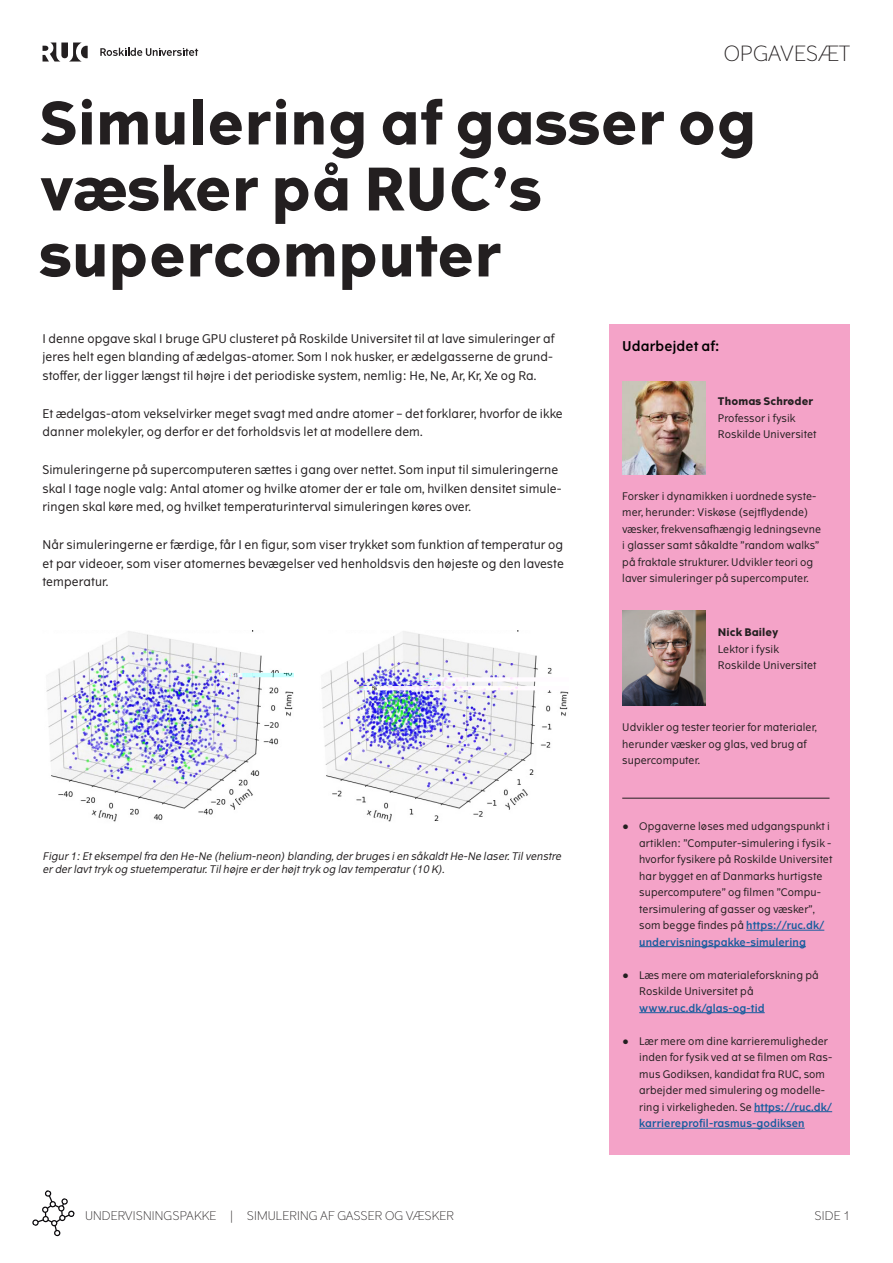
<style>
.page{position:relative;width:893px;height:1263px;background:#fff}
.page>*{position:absolute;margin:0;border:0;box-sizing:border-box;transform-origin:0 0}
.Overskrift{font:700 58.5px "The Wave";letter-spacing:.01em;color:#231f20}
.t1{font:300 21px "The Wave";letter-spacing:-.01em;color:#231f20}
.Brødtekst_FAKTABOKS{font:13.5px "The Wave D Bd";letter-spacing:.01em;color:#000}
.Brødtekst{font:12px/18.8px "The Wave";letter-spacing:.01em;color:#231f20}
.t2{font:300 12px "The Wave";letter-spacing:.01em;color:#231f20}
.Brødtekst_FAKTABOKS-2{font:10.5px/16.5px "The Wave";letter-spacing:.01em;color:#231f20}
.Billedtekst{font:italic 10.5px/12.8px "The Wave";color:#231f20}
.Brødtekst_FAKTABOKS-3{font:700 10.5px "The Wave";letter-spacing:.01em;color:#231f20}
.s1{font-family:"The Wave D Bd";color:#175d9e}
</style>
<div class="page">
<div style="left:609px;top:324px;width:241px;height:830px;background:#f4a3c8"></div>
<hr style="left:622px;top:798px;width:207px;height:1px;background:#231f20">
<hr style="left:746px;top:930px;width:78px;height:1px;background:#175d9e">
<hr style="left:639px;top:946px;width:167px;height:1px;background:#175d9e">
<hr style="left:639px;top:1012px;width:126px;height:1px;background:#175d9e">
<hr style="left:754px;top:1111px;width:78px;height:1px;background:#175d9e">
<hr style="left:639px;top:1128px;width:166px;height:1px;background:#175d9e">
<img style="left:622px;top:611px;width:83px;height:94px">
<img style="left:46px;top:631px;width:247px;height:191px">
<img style="left:321px;top:631px;width:248px;height:191px">
<img style="left:622px;top:381px;width:83px;height:94px">
<svg style="left:32px;top:1190px;width:43px;height:47px"></svg>
<svg style="left:43px;top:43px;width:45px;height:19px"></svg>
<svg style="left:100px;top:48px;width:98px;height:8px"></svg>
<h2 class="t1" style="left:724px;top:40px;width:128px">OPGAVESÆT</h2>
<p class="Overskrift" style="left:39px;top:86px;width:718px">Simulering af gasser og</p>
<p class="Overskrift" style="left:39px;top:152px;width:504px">væsker på RUC’s</p>
<p class="Overskrift" style="left:39px;top:218px;width:464px">supercomputer</p>
<p class="Brødtekst" style="left:43px;top:329px;width:514px">I denne opgave skal I bruge GPU clusteret på Roskilde Universitet til at lave simuleringer af jeres helt egen blanding af ædelgas-atomer. Som I nok husker, er ædelgasserne de grund&shy;stoffer, der ligger længst til højre i det periodiske system, nemlig: He, Ne, Ar, Kr, Xe og Ra.</p>
<p class="Brødtekst" style="left:43px;top:404px;width:522px">Et ædelgas-atom vekselvirker meget svagt med andre atomer – det forklarer, hvorfor de ikke danner molekyler, og derfor er det forholdsvis let at modellere dem.</p>
<p class="Brødtekst" style="left:43px;top:460px;width:521px">Simuleringerne på supercomputeren sættes i gang over nettet. Som input til simuleringerne skal I tage nogle valg: Antal atomer og hvilke atomer der er tale om, hvilken densitet simule&shy;ringen skal køre med, og hvilket temperaturinterval simuleringen køres over.</p>
<p class="Brødtekst" style="left:43px;top:535px;width:523px;text-align:justify">Når simuleringerne er færdige, får I en figur, som viser trykket som funktion af temperatur og et par videoer, som viser atomernes bevægelser ved henholdsvis den højeste og den laveste temperatur.</p>
<p class="Billedtekst" style="left:43px;top:850px;width:523px">Figur1:Eteksempelfra den He-Ne (helium-neon) blanding,derbruges ien såkaldtHe-Ne laser.Tilvenstre erderlavttryk og stuetemperatur.Tilhøjre erderhøjttryk og lav temperatur(10 K).</p>
<p class="t2" style="left:85px;top:1208px;width:370px">UNDERVISNINGSPAKKE | SIMULERING AF GASSER OG VÆSKER</p>
<p class="Brødtekst_FAKTABOKS" style="left:622px;top:338px;width:99px">Udarbejdet af:</p>
<p class="Brødtekst_FAKTABOKS-3" style="left:718px;top:395px;width:97px">Thomas Schrøder</p>
<p class="Brødtekst_FAKTABOKS-2" style="left:718px;top:410px;width:79px">Professor i fysik</p>
<p class="Brødtekst_FAKTABOKS-2" style="left:718px;top:426px;width:100px">Roskilde Universitet</p>
<p class="Brødtekst_FAKTABOKS-2" style="left:622px;top:487px;width:200px">Forsker i dynamikken i uordnede syste&shy;mer, herunder: Viskøse (sejtflydende) væsker, frekvensafhængig ledningsevne i glasser samt såkaldte ”random walks” på fraktale strukturer. Udvikler teori og laver simuleringer på supercomputer.</p>
<p class="Brødtekst_FAKTABOKS-3" style="left:718px;top:625px;width:62px">Nick Bailey</p>
<p class="Brødtekst_FAKTABOKS-2" style="left:718px;top:640px;width:63px">Lektor i fysik</p>
<p class="Brødtekst_FAKTABOKS-2" style="left:718px;top:657px;width:100px">Roskilde Universitet</p>
<p class="Brødtekst_FAKTABOKS-2" style="left:622px;top:719px;width:196px">Udvikler og tester teorier for materialer, herunder væsker og glas, ved brug af supercomputer.</p>
<p class="Brødtekst_FAKTABOKS-2" style="left:639px;top:818px;width:195px;text-indent:-17px">• Opgaverne løses med udgangspunkt i artiklen: ”Computer-simulering i fysik - hvorfor fysikere på Roskilde Universitet har bygget en af Danmarks hurtigste supercomputere” og filmen ”Compu&shy;tersimulering af gasser og væsker”, som begge findes på <span class="s1">https://ruc.dk/ undervisningspakke-simulering</span></p>
<p class="Brødtekst_FAKTABOKS-2" style="left:639px;top:967px;width:181px;text-indent:-17px">• Læs mere om materialeforskning på<br>Roskilde Universitet på <span class="s1">www.ruc.dk/glas-og-tid</span></p>
<p class="Brødtekst_FAKTABOKS-2" style="left:639px;top:1033px;width:194px;text-indent:-17px">• Lær mere om dine karrieremuligheder inden for fysik ved at se filmen om Ras&shy;mus Godiksen, kandidat fra RUC, som arbejder med simulering og modelle&shy;ring i virkeligheden. Se <span class="s1">https://ruc.dk/ karriereprofil-rasmus-godiksen</span></p>
<p class="t2" style="left:814px;top:1208px;width:38px">SIDE 1</p>
</div>
